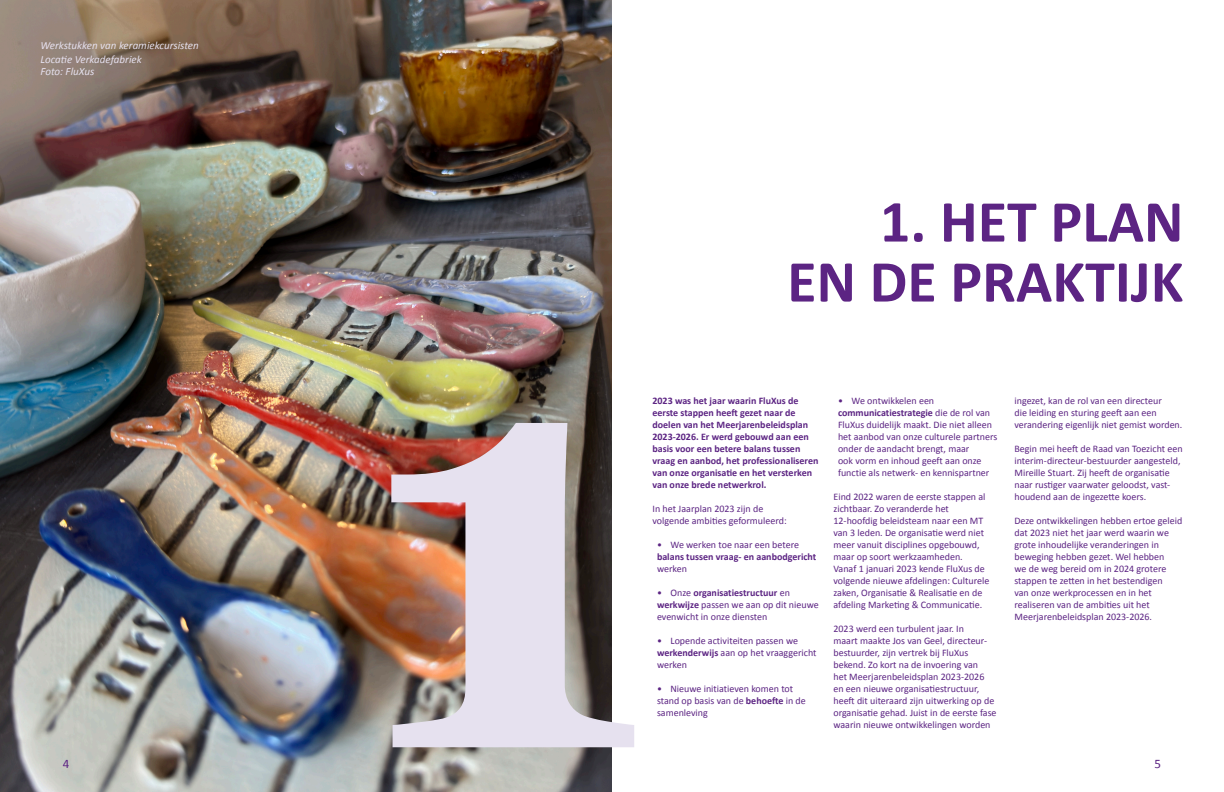
<style>
.page{position:relative;width:1224px;height:792px;background:#fff}
.page>*{position:absolute;margin:0;border:0;box-sizing:border-box;transform-origin:0 0}
.Body_-_kop_3{font:700 600px "Georgia";color:#e6e1ef}
.Body_-_kop_1{font:700 60px/60px "Calibri";color:#5c2483;text-align:right}
.t1{font:13px "Calibri";color:#5c2483}
.Body_-_kop_3-2{font:italic 11px "Calibri";color:#e6e1ef}
.Body_-_regular{font:italic 11px "Calibri";color:#e6e1ef}
.Body_-_regular-2{font:10px/12px "Calibri";color:#5c2483}
.Body_-_regular-3{font:700 10px/12px "Calibri";color:#5c2483}
.s1{font-weight:400}
.s2{font-weight:700}
</style>
<div class="page">
<img style="left:0;top:0;width:612px;height:792px">
<p class="Body_-_kop_3-2" style="left:40px;top:38px;width:160px">Werkstukken van keramiekcursisten</p>
<p class="Body_-_regular" style="left:40px;top:51px;width:103px">Locatie Verkadefabriek</p>
<p class="Body_-_kop_3-2" style="left:40px;top:63px;width:55px">Foto: FluXus</p>
<h3 class="t1" style="left:63px;top:754px;width:8px">4</h3>
<p class="Body_-_kop_1" style="left:787px;top:190px;width:398px">1. HET PLAN<br>EN DE PRAKTIJK</p>
<p class="Body_-_kop_3" style="left:357px;top:87px;width:295px">1</p>
<p class="Body_-_regular-3" style="left:652px;top:394px;width:167px">2023 was het jaar waarin FluXus de eerste stappen heeft gezet naar de doelen van het Meerjarenbeleidsplan 2023-2026. Er werd gebouwd aan een basis voor een betere balans tussen vraag en aanbod, het professionaliseren van onze organisatie en het versterken van onze brede netwerkrol.</p>
<p class="Body_-_regular-2" style="left:652px;top:502px;width:136px">In het Jaarplan 2023 zijn de volgende ambities geformuleerd:</p>
<p class="Body_-_regular-3" style="left:657px;top:538px;width:161px"><span class="s1">• We werken toe naar een betere </span>balans tussen vraag- en aanbodgericht <span class="s1">werken</span></p>
<p class="Body_-_regular-2" style="left:657px;top:586px;width:163px">• Onze <span class="s2">organisatiestructuur</span> en <span class="s2">werkwijze</span> passen we aan op dit nieuwe evenwicht in onze diensten</p>
<p class="Body_-_regular-2" style="left:657px;top:634px;width:161px">• Lopende activiteiten passen we <span class="s2">werkenderwijs</span> aan op het vraaggericht werken</p>
<p class="Body_-_regular-2" style="left:657px;top:682px;width:150px">• Nieuwe initiatieven komen tot stand op basis van de <span class="s2">behoefte</span> in de samenleving</p>
<p class="Body_-_regular-2" style="left:838px;top:394px;width:161px">• We ontwikkelen een <span class="s2">communicatiestrategie</span> die de rol van FluXus duidelijk maakt. Die niet alleen het aanbod van onze culturele partners onder de aandacht brengt, maar<br>ook vorm en inhoud geeft aan onze functie als netwerk- en kennispartner</p>
<p class="Body_-_regular-2" style="left:834px;top:490px;width:157px">Eind 2022 waren de eerste stappen al zichtbaar. Zo veranderde het 12-hoofdig beleidsteam naar een MT van 3 leden. De organisatie werd niet meer vanuit disciplines opgebouwd, maar op soort werkzaamheden.<br>Vanaf 1 januari 2023 kende FluXus de volgende nieuwe afdelingen: Culturele zaken, Organisatie &amp; Realisatie en de afdeling Marketing &amp; Communicatie.</p>
<p class="Body_-_regular-2" style="left:834px;top:622px;width:165px">2023 werd een turbulent jaar. In<br>maart maakte Jos van Geel, directeur&shy;bestuurder, zijn vertrek bij FluXus bekend. Zo kort na de invoering van<br>het Meerjarenbeleidsplan 2023-2026 en een nieuwe organisatiestructuur, heeft dit uiteraard zijn uitwerking op de organisatie gehad. Juist in de eerste fase waarin nieuwe ontwikkelingen worden</p>
<p class="Body_-_regular-2" style="left:1014px;top:394px;width:169px">ingezet, kan de rol van een directeur<br>die leiding en sturing geeft aan een verandering eigenlijk niet gemist worden.</p>
<p class="Body_-_regular-2" style="left:1014px;top:442px;width:170px">Begin mei heeft de Raad van Toezicht een interim-directeur-bestuurder aangesteld, Mireille Stuart. Zij heeft de organisatie naar rustiger vaarwater geloodst, vast&shy;houdend aan de ingezette koers.</p>
<p class="Body_-_regular-2" style="left:1014px;top:514px;width:169px">Deze ontwikkelingen hebben ertoe geleid dat 2023 niet het jaar werd waarin we grote inhoudelijke veranderingen in beweging hebben gezet. Wel hebben<br>we de weg bereid om in 2024 grotere stappen te zetten in het bestendigen<br>van onze werkprocessen en in het realiseren van de ambities uit het Meerjarenbeleidsplan 2023-2026.</p>
<h3 class="t1" style="left:1155px;top:754px;width:8px">5</h3>
</div>
